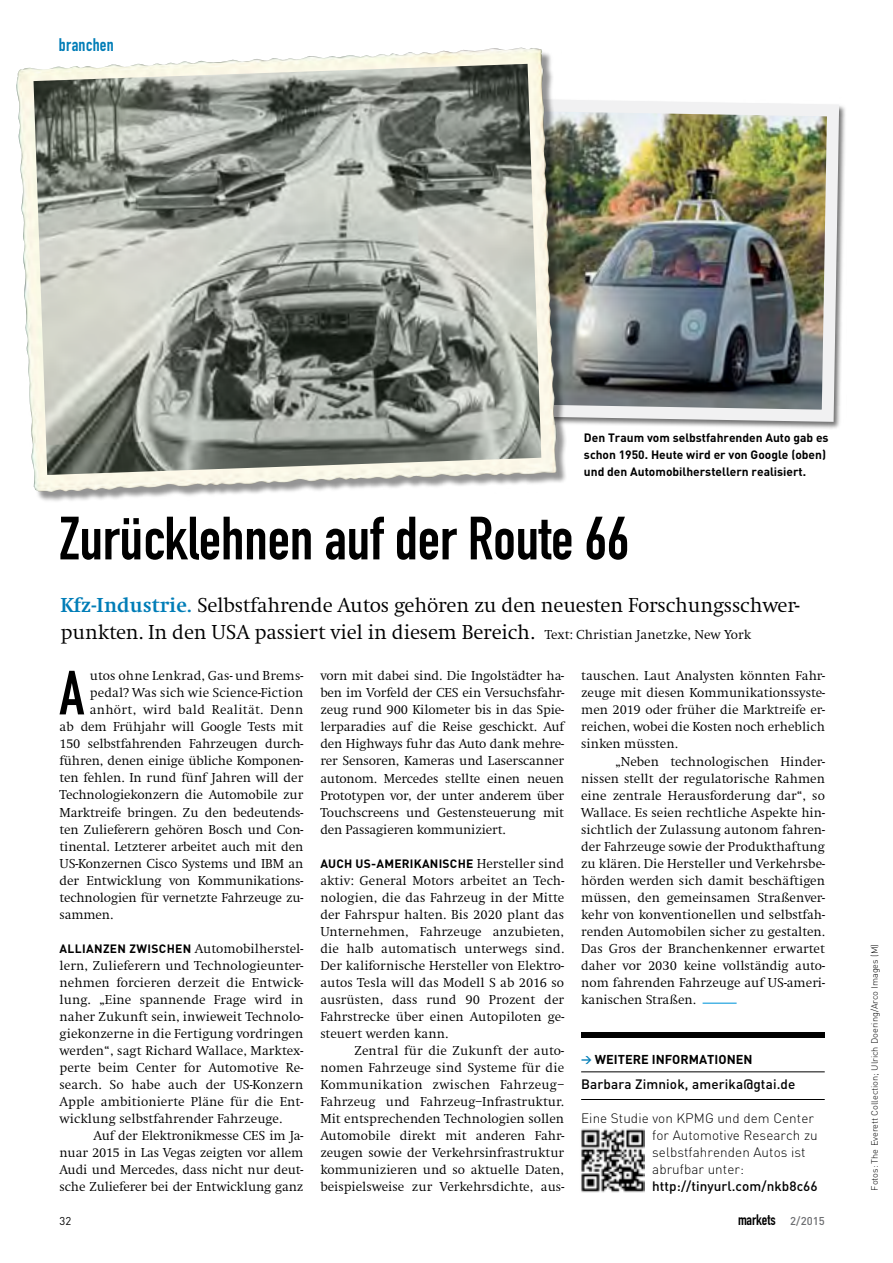
<style>
.page{position:relative;width:893px;height:1263px;background:#fff}
.page>*{position:absolute;margin:0;border:0;box-sizing:border-box;transform-origin:0 0}
.t1{font:61.2px "DIN Engschrift Std";color:#000}
.t2{font:60px "DIN Engschrift Std";color:#000}
.t3{font:300 21px/26.4px "Swift EF";letter-spacing:-.01em;color:#000}
.t4{font:18px "DIN Engschrift Std";color:#007db7}
.t5{font:15px "DIN Engschrift Std";color:#000}
.t6{font:300 13.5px/17px "Swift EF";letter-spacing:-.01em;color:#000;text-align:justify}
.t7{font:300 13.5px/17px "DIN";letter-spacing:.005em;color:#000}
.t8{font:300 13.5px "Swift EF";letter-spacing:.01em;color:#000}
.t9{font:500 13.5px "DIN";letter-spacing:.01em;color:#000}
.t10{font:300 13.5px "Swift EF";letter-spacing:.02em;color:#000}
.t11{font:700 12.75px "DIN";color:#000}
.t12{font:700 12px/17px "DIN";color:#000}
.t13{font:11.25px "DIN";color:#000}
.t14{font:300 9px "DIN";letter-spacing:-.005em;color:#000}
.s1{font-weight:700;color:#007db7}
.s2{font-size:13.5px}
.s3{font-size:10.5px;color:#007db7}
.s4{font-family:"DIN";font-weight:500;font-size:11.25px;color:#6d6e71}
</style>
<div class="page">
<img style="left:567px;top:100px;width:278px;height:328px">
<div style="left:18px;top:49px;width:549px;height:453px;background:#000;opacity:.42"></div>
<img style="left:16px;top:48px;width:493px;height:444px">
<img style="left:34px;top:64px;width:507px;height:411px">
<hr style="left:703px;top:1003px;width:34px;height:1px;background:#0095da">
<div style="left:581px;top:1032px;width:244px;height:5px;background:#000"></div>
<hr style="left:581px;top:1071px;width:244px;height:1px;background:#000">
<hr style="left:581px;top:1099px;width:244px;height:1px;background:#000">
<img style="left:581px;top:1129px;width:63px;height:64px">
<h3 class="t4" style="left:59px;top:34px;width:56px">branchen</h3>
<p class="t12" style="left:584px;top:429px;width:246px">Den Traum vom selbstfahrenden Auto gab es schon 1950. Heute wird er von Google (oben) und den Automobilherstellern realisiert.</p>
<h2 class="t2" style="left:60px;top:503px;width:571px">Zurücklehnen auf der Route 66</h2>
<h3 class="t3" style="left:61px;top:593px;width:741px"><span class="s1">Kfz-Industrie.</span> Selbstfahrende Autos gehören zu den neuesten Forschungsschwer&shy;punkten. In den USA passiert viel in diesem Bereich. <span class="s2">Text: Christian Janetzke, New York</span></h3>
<h1 class="t1" style="left:59px;top:657px;width:26px">A</h1>
<p class="t8" style="left:90px;top:669px;width:215px">utos ohne Lenkrad, Gas- und Brems-</p>
<p class="t6" style="left:320px;top:668px;width:245px">vorn mit dabei sind. Die Ingolstädter ha&shy;ben im Vorfeld der CES ein Versuchsfahr&shy;zeug rund 900 Kilometer bis in das Spie&shy;lerparadies auf die Reise geschickt. Auf den Highways fuhr das Auto dank mehre&shy;rer Sensoren, Kameras und Laserscanner autonom. Mercedes stellte einen neuen Prototypen vor, der unter anderem über Touchscreens und Gestensteuerung mit den Passagieren kommuniziert.</p>
<p class="t12" style="left:320px;top:854px;width:17px">Auch</p>
<p class="t12" style="left:356px;top:854px;width:30px">US-amerikanische</p>
<p class="t6" style="left:581px;top:668px;width:245px">tauschen. Laut Analysten könnten Fahr&shy;zeuge mit diesen Kommunikationssyste&shy;men 2019 oder früher die Marktreife er&shy;reichen, wobei die Kosten noch erheblich sinken müssten.</p>
<p class="t6" style="left:581px;top:753px;width:245px;text-indent:34px">„Neben technologischen Hinder&shy;nissen stellt der regulatorische Rahmen eine zentrale Herausforderung dar“, so Wallace. Es seien rechtliche Aspekte hin&shy;sichtlich der Zulassung autonom fahren&shy;der Fahrzeuge sowie der Produkthaftung zu klären. Die Hersteller und Verkehrsbe&shy;hörden werden sich damit beschäftigen müssen, den gemeinsamen Straßenver&shy;kehr von konventionellen und selbstfah&shy;renden Automobilen sicher zu gestalten.<br>Das Gros der Branchenkenner erwartet daher vor 2030 keine vollständig auto&shy;nom fahrenden Fahrzeuge auf US-ameri&shy;kanischen Straßen.</p>
<p class="t8" style="left:90px;top:686px;width:215px">pedal? Was sich wie Science-Fiction</p>
<p class="t10" style="left:90px;top:703px;width:215px">anhört, wird bald Realität. Denn</p>
<p class="t6" style="left:60px;top:719px;width:245px">ab dem Frühjahr will Google Tests mit</p>
<p class="t6" style="left:60px;top:736px;width:245px">150 selbstfahrenden Fahrzeugen durch-</p>
<p class="t6" style="left:60px;top:753px;width:245px">führen, denen einige übliche Komponen-</p>
<p class="t6" style="left:60px;top:770px;width:245px">ten fehlen. In rund fünf Jahren will der</p>
<p class="t6" style="left:60px;top:787px;width:245px">Technologiekonzern die Automobile zur</p>
<p class="t6" style="left:60px;top:804px;width:245px">Marktreife bringen. Zu den bedeutends-</p>
<p class="t6" style="left:60px;top:821px;width:245px">ten Zulieferern gehören Bosch und Con-</p>
<p class="t6" style="left:60px;top:838px;width:245px">tinental. Letzterer arbeitet auch mit den</p>
<p class="t6" style="left:60px;top:855px;width:245px">US-Konzernen Cisco Systems und IBM an</p>
<p class="t6" style="left:60px;top:872px;width:245px">der Entwicklung von Kommunikations-</p>
<p class="t6" style="left:60px;top:889px;width:245px">technologien für vernetzte Fahrzeuge zu-</p>
<p class="t6" style="left:60px;top:906px;width:55px">sammen.</p>
<p class="t12" style="left:60px;top:939px;width:17px">Allianzen</p>
<p class="t12" style="left:130px;top:939px;width:9px">zwischen</p>
<p class="t6" style="left:320px;top:855px;width:245px;text-indent:156px">Hersteller sind aktiv: General Motors arbeitet an Tech&shy;nologien, die das Fahrzeug in der Mitte der Fahrspur halten. Bis 2020 plant das Unternehmen, Fahrzeuge anzubieten, die halb automatisch unterwegs sind.<br>Der kalifornische Hersteller von Elektro&shy;autos Tesla will das Modell S ab 2016 so ausrüsten, dass rund 90 Prozent der Fahrstrecke über einen Autopiloten ge&shy;steuert werden kann.</p>
<p class="t6" style="left:320px;top:1042px;width:245px;text-indent:34px">Zentral für die Zukunft der auto&shy;nomen Fahrzeuge sind Systeme für die Kommunikation zwischen Fahrzeug– Fahrzeug und Fahrzeug–Infrastruktur.<br>Mit entsprechenden Technologien sollen Automobile direkt mit anderen Fahr&shy;zeugen sowie der Verkehrsinfrastruktur kommunizieren und so aktuelle Daten, beispielsweise zur Verkehrsdichte, aus-</p>
<p class="t6" style="left:60px;top:940px;width:245px;text-indent:135px">Automobilherstel&shy;lern, Zulieferern und Technologieunter&shy;nehmen forcieren derzeit die Entwick&shy;lung. „Eine spannende Frage wird in naher Zukunft sein, inwieweit Technolo&shy;giekonzerne in die Fertigung vordringen werden“, sagt Richard Wallace, Marktex&shy;perte beim Center for Automotive Re&shy;search. So habe auch der US-Konzern Apple ambitionierte Pläne für die Ent&shy;wicklung selbstfahrender Fahrzeuge.</p>
<p class="t6" style="left:60px;top:1127px;width:245px;text-indent:34px">Auf der Elektronikmesse CES im Ja&shy;nuar 2015 in Las Vegas zeigten vor allem Audi und Mercedes, dass nicht nur deut&shy;sche Zulieferer bei der Entwicklung ganz</p>
<p class="t11" style="left:581px;top:1051px;width:33px"><span class="s3">&gt;</span> Weitere</p>
<p class="t11" style="left:652px;top:1051px;width:13px">Informationen</p>
<p class="t9" style="left:581px;top:1075px;width:216px">Barbara Zimniok, amerika@gtai.de</p>
<p class="t7" style="left:652px;top:1109px;width:167px;text-indent:-71px">Eine Studie von KPMG und dem Center for Automotive Research zu selbstfahrenden Autos ist abrufbar unter:</p>
<p class="t9" style="left:652px;top:1177px;width:167px">http://tinyurl.com/nkb8c66</p>
<p class="t13" style="left:60px;top:1213px;width:13px">32</p>
<p class="t5" style="left:738px;top:1211px;width:88px">markets <span class="s4">2/2015</span></p>
<p class="t14" style="left:869px;top:1191px;width:248px;rotate:-90deg">Fotos: The Everett Collection; Ulrich Doering/Arco Images (M)</p>
</div>
